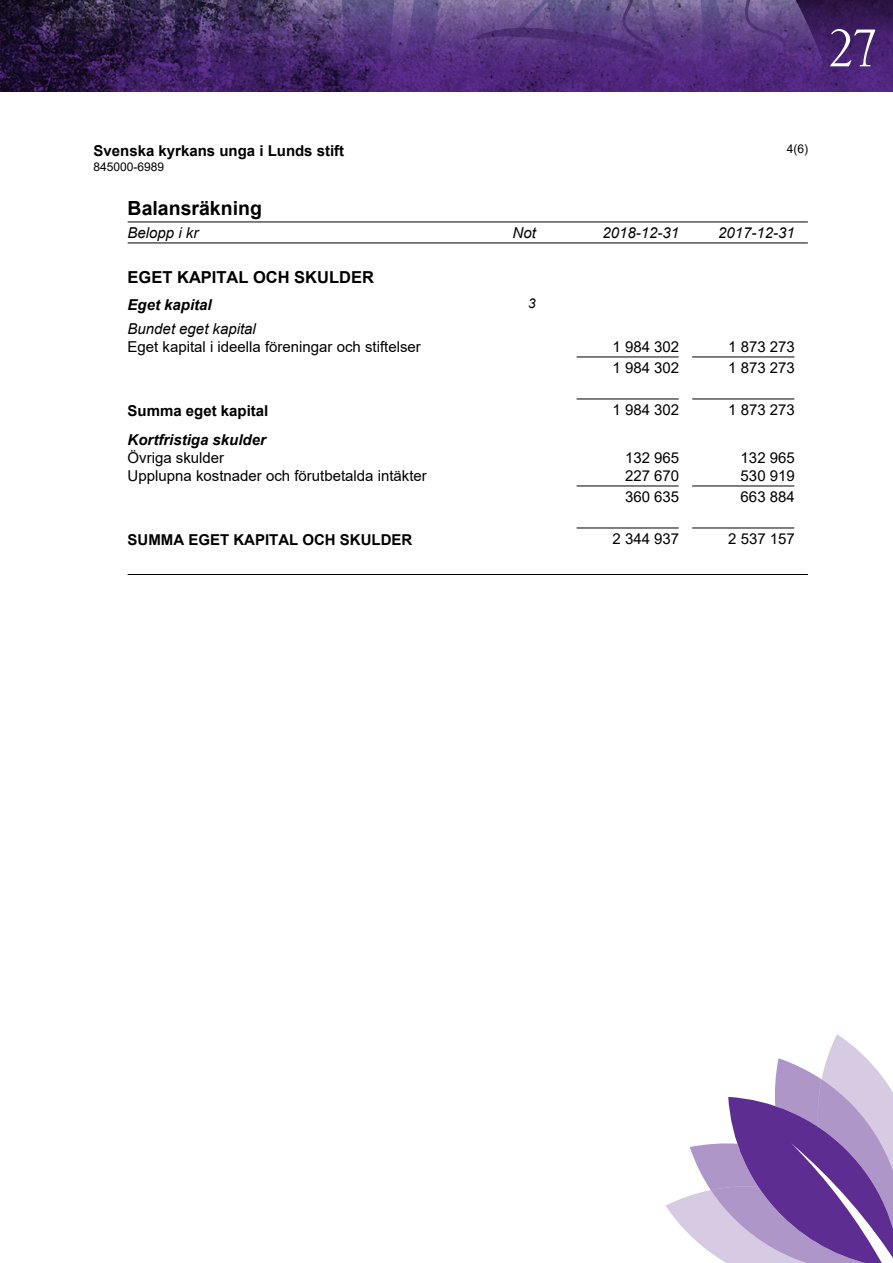
<style>
.page{position:relative;width:893px;height:1263px;background:#fff}
.page>*{position:absolute;margin:0;border:0;box-sizing:border-box;transform-origin:0 0}
.t1{font:52.5px "Animales Fantastic";color:#fff}
.t2{font:700 19.5px "Arial";color:#000}
.t3{font:700 16.5px "Arial";color:#000}
.t4{font:15px/18px "Arial";color:#000}
.t5{font:700 15px "Arial";color:#000}
.t6{font:italic 700 15px/17.5px "Arial";color:#000}
.t7{font:italic 15px "Arial";color:#000}
.t8{font:italic 13.5px "Arial";color:#000}
.t9{font:12px "Arial";color:#000}
.s1{font-style:italic}
.s2{font-weight:400;font-style:normal}
</style>
<div class="page">
<svg style="left:665px;top:1034px;width:228px;height:229px"></svg>
<hr style="left:128px;top:221px;width:680px;height:1px;background:#000">
<hr style="left:128px;top:242px;width:680px;height:1px;background:#000">
<hr style="left:577px;top:356px;width:102px;height:1px;background:#000">
<hr style="left:692px;top:356px;width:102px;height:1px;background:#000">
<hr style="left:577px;top:398px;width:102px;height:1px;background:#000">
<hr style="left:692px;top:398px;width:102px;height:1px;background:#000">
<hr style="left:577px;top:485px;width:102px;height:1px;background:#000">
<hr style="left:692px;top:485px;width:102px;height:1px;background:#000">
<hr style="left:577px;top:527px;width:102px;height:1px;background:#000">
<hr style="left:692px;top:527px;width:102px;height:1px;background:#000">
<hr style="left:128px;top:574px;width:680px;height:1px;background:#000">
<img style="left:0;top:0;width:893px;height:91px">
<h1 class="t1" style="left:827px;top:19px;width:52px">27</h1>
<p class="t5" style="left:94px;top:140px;width:252px">Svenska kyrkans unga i Lunds stift</p>
<p class="t9" style="left:787px;top:141px;width:23px">4(6)</p>
<p class="t9" style="left:94px;top:159px;width:72px">845000-6989</p>
<p class="t2" style="left:128px;top:195px;width:136px">Balansräkning</p>
<p class="t7" style="left:128px;top:223px;width:72px">Belopp i kr</p>
<p class="t7" style="left:512px;top:223px;width:25px">Not</p>
<p class="t7" style="left:602px;top:223px;width:78px">2018-12-31</p>
<p class="t7" style="left:718px;top:223px;width:78px">2017-12-31</p>
<p class="t3" style="left:128px;top:265px;width:248px">EGET KAPITAL OCH SKULDER</p>
<p class="t6" style="left:128px;top:296px;width:86px">Eget kapital</p>
<p class="t8" style="left:528px;top:295px;width:9px">3</p>
<p class="t4" style="left:128px;top:319px;width:295px"><span class="s1">Bundet eget kapital<br></span>Eget kapital i ideella föreningar och stiftelser</p>
<p class="t4" style="left:613px;top:337px;width:68px">1 984 302</p>
<p class="t4" style="left:728px;top:337px;width:68px">1 873 273</p>
<p class="t4" style="left:613px;top:359px;width:68px">1 984 302</p>
<p class="t4" style="left:728px;top:359px;width:68px">1 873 273</p>
<p class="t5" style="left:128px;top:400px;width:142px">Summa eget kapital</p>
<p class="t4" style="left:613px;top:401px;width:68px">1 984 302</p>
<p class="t4" style="left:728px;top:401px;width:68px">1 873 273</p>
<p class="t6" style="left:128px;top:432px;width:140px">Kortfristiga skulder<br><span class="s2">Övriga skulder</span></p>
<p class="t4" style="left:625px;top:448px;width:56px">132 965</p>
<p class="t4" style="left:741px;top:448px;width:56px">132 965</p>
<p class="t4" style="left:128px;top:466px;width:301px">Upplupna kostnader och förutbetalda intäkter</p>
<p class="t4" style="left:625px;top:466px;width:56px">227 670</p>
<p class="t4" style="left:741px;top:466px;width:56px">530 919</p>
<p class="t4" style="left:625px;top:488px;width:56px">360 635</p>
<p class="t4" style="left:741px;top:488px;width:56px">663 884</p>
<p class="t5" style="left:128px;top:529px;width:286px">SUMMA EGET KAPITAL OCH SKULDER</p>
<p class="t4" style="left:613px;top:530px;width:68px">2 344 937</p>
<p class="t4" style="left:728px;top:530px;width:68px">2 537 157</p>
</div>
